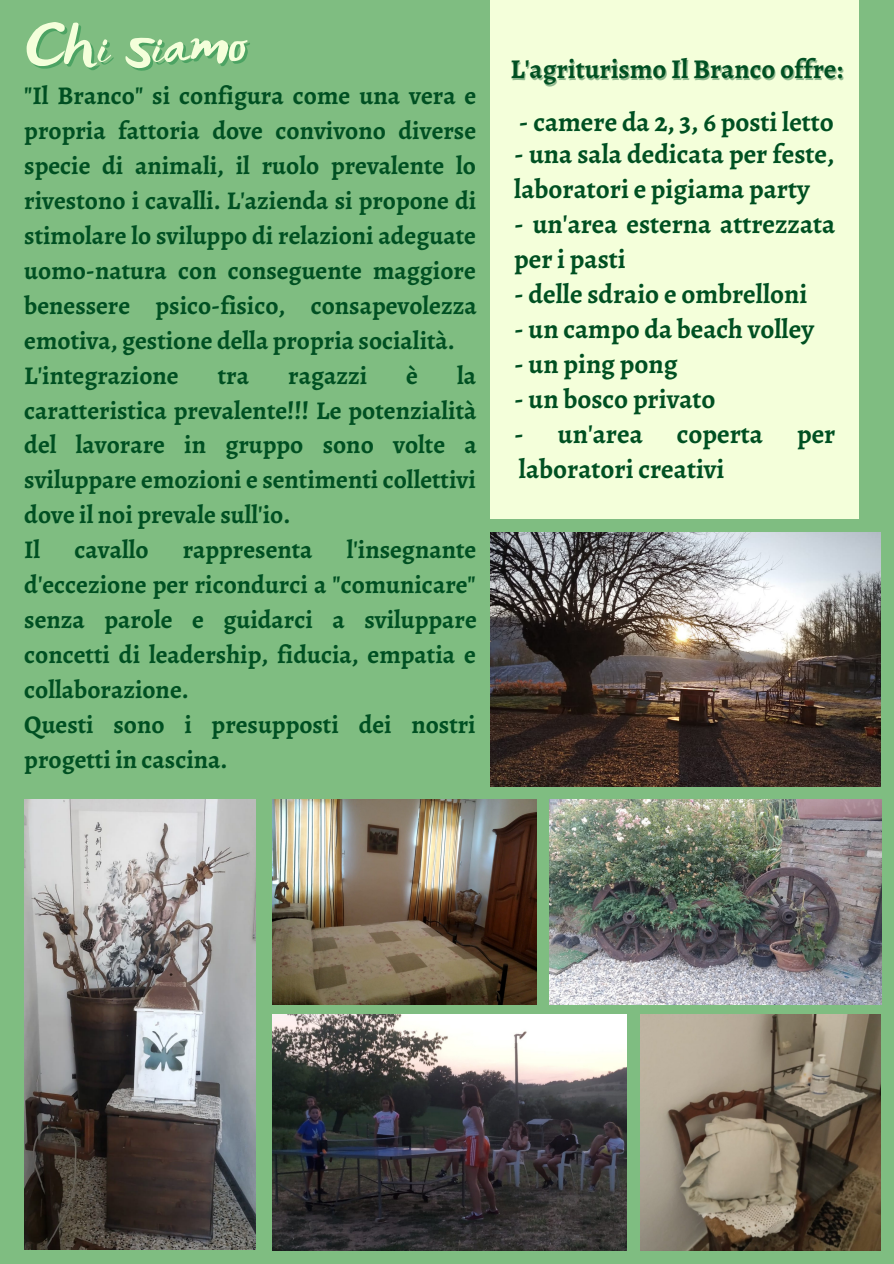
<style>
.page{position:relative;width:894px;height:1264px;background:#fff}
.page>*{position:absolute;margin:0;border:0;box-sizing:border-box;transform-origin:0 0}
.t1{font:59.1px "Lifelogo Easy";color:#f4ffda}
.t2{font:700 27.15px/35px "Alegreya";color:#005022}
.t3{font:700 25.5px/35px "Alegreya";color:#005022;text-align:justify}
</style>
<div class="page">
<div style="left:0;top:0;width:893px;height:1263px;background:#7fbd81"></div>
<img style="left:490px;top:532px;width:390px;height:254px">
<div style="left:490px;top:0;width:368px;height:518px;background:#f4ffda"></div>
<img style="left:272px;top:799px;width:264px;height:205px">
<img style="left:640px;top:1014px;width:240px;height:236px">
<img style="left:24px;top:799px;width:231px;height:450px">
<img style="left:549px;top:799px;width:332px;height:205px">
<img style="left:272px;top:1014px;width:354px;height:236px">
<p class="t1" style="left:26px;top:2px;width:222px">Chi siamo</p>
<p class="t3" style="left:24px;top:78px;width:454px">"Il Branco" si configura come una vera e propria fattoria dove convivono diverse specie di animali, il ruolo prevalente lo rivestono i cavalli. L'azienda si propone di stimolare lo sviluppo di relazioni adeguate uomo-natura con conseguente maggiore benessere psico-fisico, consapevolezza emotiva, gestione della propria socialità.</p>
<p class="t3" style="left:24px;top:357px;width:156px">L'integrazione</p>
<p class="t3" style="left:218px;top:357px;width:33px">tra</p>
<p class="t3" style="left:288px;top:357px;width:80px">ragazzi</p>
<p class="t3" style="left:406px;top:357px;width:13px">è</p>
<p class="t3" style="left:24px;top:357px;width:454px;text-indent:433px">la caratteristica prevalente!!! Le potenzialità del lavorare in gruppo sono volte a sviluppare emozioni e sentimenti collettivi dove il noi prevale sull'io.</p>
<p class="t3" style="left:24px;top:532px;width:18px">Il</p>
<p class="t3" style="left:74px;top:532px;width:76px">cavallo</p>
<p class="t3" style="left:183px;top:532px;width:131px">rappresenta</p>
<p class="t3" style="left:24px;top:532px;width:454px;text-indent:322px">l'insegnante d'eccezione per ricondurci a "comunicare" senza parole e guidarci a sviluppare concetti di leadership, fiducia, empatia e collaborazione.</p>
<p class="t3" style="left:24px;top:706px;width:453px">Questi sono i presupposti dei nostri progetti in cascina.</p>
<p class="t2" style="left:510px;top:52px;width:334px">L'agriturismo Il Branco offre:</p>
<p class="t2" style="left:519px;top:104px;width:316px">- camere da 2, 3, 6 posti letto</p>
<p class="t2" style="left:514px;top:137px;width:321px">- una sala dedicata per feste, laboratori e pigiama party</p>
<p class="t2" style="left:514px;top:206px;width:322px">- un'area esterna attrezzata per i pasti</p>
<p class="t2" style="left:514px;top:276px;width:294px">- delle sdraio e ombrelloni</p>
<p class="t2" style="left:514px;top:311px;width:301px">- un campo da beach volley</p>
<p class="t2" style="left:514px;top:346px;width:165px">- un ping pong</p>
<p class="t2" style="left:514px;top:381px;width:203px">- un bosco privato</p>
<p class="t2" style="left:514px;top:416px;width:130px">- un'area</p>
<p class="t2" style="left:676px;top:416px;width:88px">coperta</p>
<p class="t2" style="left:796px;top:416px;width:40px">per</p>
<p class="t2" style="left:519px;top:451px;width:207px">laboratori creativi</p>
</div>
